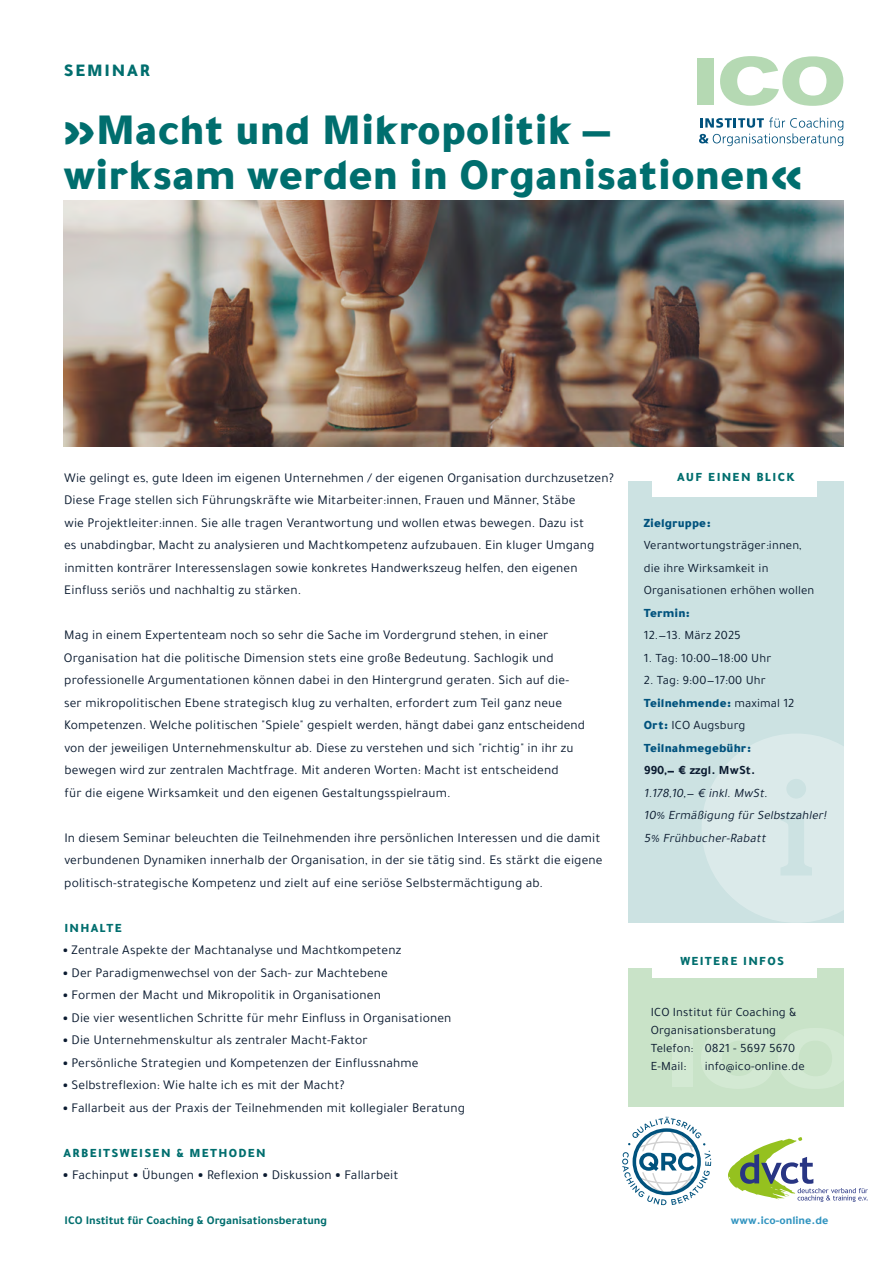
<style>
.page{position:relative;width:893px;height:1263px;background:#fff}
.page>*{position:absolute;margin:0;border:0;box-sizing:border-box;transform-origin:0 0}
.t1{font:900 45px/45px "Tajawal";color:#006e6e}
.t2{font:900 18px "Tajawal";letter-spacing:.1em;color:#006e6e}
.t3{font:13.5px/22.5px "Tajawal";letter-spacing:.01em;color:#0b1b30}
.t4{font:12.75px/22.5px "Tajawal";letter-spacing:.01em;color:#0b1b30}
.t5{font:italic 12.75px/22.5px "Tajawal";color:#0b1b30}
.t6{font:900 12.75px "Tajawal";letter-spacing:.1em;color:#006e6e}
.t7{font:900 12.75px "Tajawal";letter-spacing:.01em;color:#00527d}
.t8{font:700 12.75px "Tajawal";letter-spacing:.01em;color:#0b1b30}
.t9{font:700 12px "Tajawal";color:#006e6e}
.t10{font:700 12px "Tajawal";color:#3194c0}
.s1{font-weight:900;font-size:12.75px}
.s2{font-weight:900}
.s3{font-weight:900;color:#00527d}
</style>
<div class="page">
<div style="left:697px;top:58px;width:17px;height:46px;background:#b5d9b3"></div>
<svg style="left:720px;top:56px;width:123px;height:50px"></svg>
<svg style="left:699px;top:117px;width:144px;height:29px"></svg>
<img style="left:64px;top:201px;width:779px;height:245px">
<div style="left:628px;top:482px;width:215px;height:441px;background:#cce2e2"></div>
<svg style="left:702px;top:734px;width:141px;height:189px"></svg>
<div style="left:652px;top:460px;width:165px;height:37px;background:#fff"></div>
<div style="left:628px;top:968px;width:216px;height:138px;background:#c9e3c8"></div>
<div style="left:673px;top:1030px;width:20px;height:57px;background:#d3e9d3"></div>
<svg style="left:701px;top:1028px;width:143px;height:61px"></svg>
<div style="left:653px;top:943px;width:164px;height:35px;background:#fff"></div>
<svg style="left:728px;top:1137px;width:140px;height:65px"></svg>
<svg style="left:622px;top:1117px;width:89px;height:88px"></svg>
<h2 class="t2" style="left:64px;top:55px;width:88px">SEMINAR</h2>
<h1 class="t1" style="left:64px;top:105px;width:740px">»Macht und Mikropolitik —<br>wirksam werden in Organisationen«</h1>
<p class="t3" style="left:64px;top:466px;width:551px">Wie gelingt es, gute Ideen im eigenen Unternehmen / der eigenen Organisation durchzusetzen?<br>Diese Frage stellen sich Führungskräfte wie Mitarbeiter:innen, Frauen und Männer, Stäbe<br>wie Projektleiter:innen. Sie alle tragen Verantwortung und wollen etwas bewegen. Dazu ist<br>es unabdingbar, Macht zu analysieren und Machtkompetenz aufzubauen. Ein kluger Umgang inmitten konträrer Interessenslagen sowie konkretes Handwerkszeug helfen, den eigenen Einfluss seriös und nachhaltig zu stärken.</p>
<p class="t3" style="left:64px;top:624px;width:523px">Mag in einem Expertenteam noch so sehr die Sache im Vordergrund stehen, in einer Organisation hat die politische Dimension stets eine große Bedeutung. Sachlogik und professionelle Argumentationen können dabei in den Hintergrund geraten. Sich auf die&shy;ser mikropolitischen Ebene strategisch klug zu verhalten, erfordert zum Teil ganz neue Kompetenzen. Welche politischen "Spiele" gespielt werden, hängt dabei ganz entscheidend von der jeweiligen Unternehmenskultur ab. Diese zu verstehen und sich "richtig" in ihr zu bewegen wird zur zentralen Machtfrage. Mit anderen Worten: Macht ist entscheidend<br>für die eigene Wirksamkeit und den eigenen Gestaltungsspielraum.</p>
<p class="t3" style="left:64px;top:826px;width:540px">In diesem Seminar beleuchten die Teilnehmenden ihre persönlichen Interessen und die damit verbundenen Dynamiken innerhalb der Organisation, in der sie tätig sind. Es stärkt die eigene politisch-strategische Kompetenz und zielt auf eine seriöse Selbstermächtigung ab.</p>
<p class="t6" style="left:64px;top:916px;width:59px">INHALTE</p>
<p class="t3" style="left:63px;top:939px;width:340px"><span class="s1">•</span> Zentrale Aspekte der Machtanalyse und Machtkompetenz</p>
<p class="t3" style="left:63px;top:961px;width:327px"><span class="s1">•</span> Der Paradigmenwechsel von der Sach- zur Machtebene</p>
<p class="t3" style="left:63px;top:984px;width:320px"><span class="s1">•</span> Formen der Macht und Mikropolitik in Organisationen</p>
<p class="t3" style="left:63px;top:1006px;width:390px"><span class="s1">•</span> Die vier wesentlichen Schritte für mehr Einfluss in Organisationen</p>
<p class="t3" style="left:63px;top:1029px;width:307px"><span class="s1">•</span> Die Unternehmenskultur als zentraler Macht-Faktor</p>
<p class="t3" style="left:63px;top:1051px;width:357px"><span class="s1">•</span> Persönliche Strategien und Kompetenzen der Einflussnahme</p>
<p class="t3" style="left:63px;top:1074px;width:283px"><span class="s1">•</span> Selbstreflexion: Wie halte ich es mit der Macht?</p>
<p class="t3" style="left:63px;top:1096px;width:404px"><span class="s1">•</span> Fallarbeit aus der Praxis der Teilnehmenden mit kollegialer Beratung</p>
<p class="t6" style="left:64px;top:1141px;width:204px">ARBEITSWEISEN &amp; METHODEN</p>
<p class="t3" style="left:63px;top:1164px;width:337px"><span class="s2">•</span> Fachinput <span class="s2">•</span> Übungen <span class="s2">•</span> Reflexion <span class="s2">•</span> Diskussion <span class="s2">•</span> Fallarbeit</p>
<p class="t6" style="left:677px;top:466px;width:119px">AUF EINEN BLICK</p>
<p class="t7" style="left:644px;top:511px;width:68px">Zielgruppe:</p>
<p class="t4" style="left:644px;top:534px;width:172px">Verantwortungsträger:innen, die ihre Wirksamkeit in<br>Organisationen erhöhen wollen</p>
<p class="t7" style="left:644px;top:601px;width:48px">Termin:</p>
<p class="t4" style="left:644px;top:624px;width:99px">12.—13. März 2025</p>
<p class="t4" style="left:644px;top:646px;width:129px">1. Tag: 10:00—18:00 Uhr</p>
<p class="t4" style="left:644px;top:669px;width:152px">2. Tag: 9:00—17:00 Uhr<br><span class="s3">Teilnehmende:</span> maximal 12<br><span class="s3">Ort:</span> ICO Augsburg<br><span class="s3">Teilnahmegebühr:</span></p>
<p class="t8" style="left:644px;top:760px;width:113px">990,— € zzgl. MwSt.</p>
<p class="t5" style="left:644px;top:781px;width:187px">1.178,10,— € inkl.MwSt.<br>10% Ermäßigung fürSelbstzahler!<br>5% Frühbucher-Rabatt</p>
<p class="t6" style="left:680px;top:949px;width:105px">WEITERE INFOS</p>
<p class="t4" style="left:651px;top:1003px;width:147px;line-height:18px">ICO Institut für Coaching &amp;<br>Organisationsberatung<br>Telefon: 0821 - 5697 5670<br>E-Mail:</p>
<p class="t4" style="left:705px;top:1055px;width:101px">info@ico-online.de</p>
<p class="t9" style="left:65px;top:1211px;width:264px">ICO Institut für Coaching &amp; Organisationsberatung</p>
<p class="t10" style="left:731px;top:1211px;width:99px">www.ico-online.de</p>
</div>
